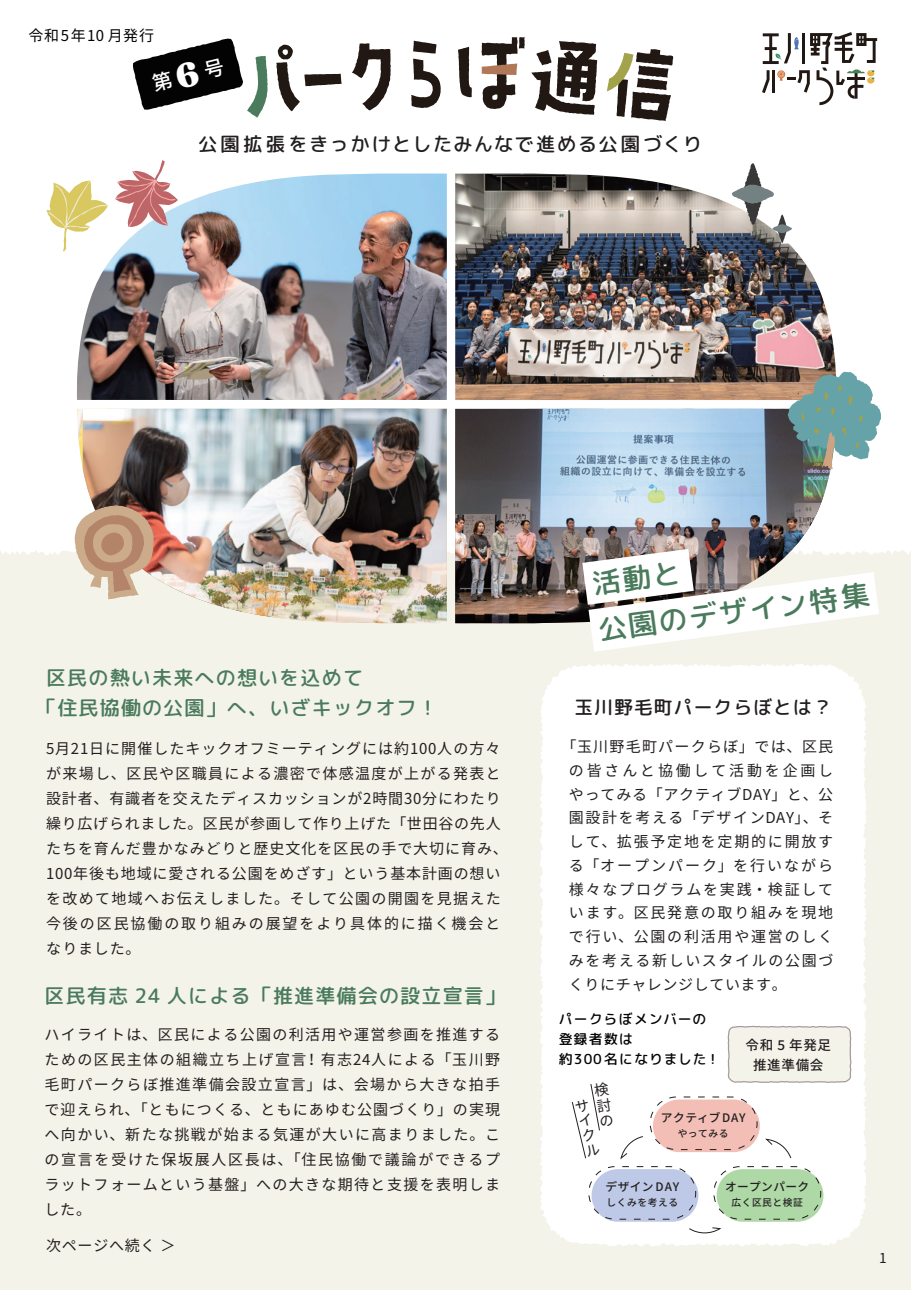
<style>
.page{position:relative;width:911px;height:1290px;background:#fff}
.page>*{position:absolute;margin:0;border:0;box-sizing:border-box;transform-origin:0 0}
.t1{font:500 28.62px/47.4px "Rounded Mplus 1 c";color:#4a7b5d}
.t2{font:500 20px/30px "Rounded Mplus 1 c";letter-spacing:.06em;color:#4a7b5d}
.t3{font:500 19.25px "Rounded Mplus 1 c";letter-spacing:.06em;color:#231f20}
.t4{font:500 18.75px "Rounded Mplus 1 c";letter-spacing:.06em;color:#231f20}
.t5{font:15px/25px "Noto Sans CJ Kjp";letter-spacing:.07em;color:#231f20;text-align:justify}
.t6{font:15px "Noto Sans CJ Kjp";letter-spacing:.07em;color:#030303}
.t7{font:15px "Noto Sans CJ Kjp";letter-spacing:.05em;color:#231f20}
.t8{font:500 13.75px/20px "Rounded Mplus 1 c";letter-spacing:.09em;color:#030303}
.t9{font:13.75px "Noto Sans CJ Kjp";color:#231f20}
.t10{font:500 13.5px "Noto Sans CJ Kjp";letter-spacing:.05em;color:#231f20}
.t11{font:500 11.75px "Noto Sans CJ Kjp";letter-spacing:.04em;color:#231f20}
.t12{font:500 9.75px "Noto Sans CJ Kjp";letter-spacing:.05em;color:#231f20}
</style>
<div class="page">
<img style="left:1px;top:32px;width:910px;height:1258px">
<svg style="left:727px;top:1025px;width:125px;height:58px;background:#efeee6"></svg>
<svg style="left:133px;top:39px;width:135px;height:79px"></svg>
<svg style="left:571px;top:1082px;width:42px;height:77px"></svg>
<p class="t6" style="left:28px;top:27px;width:127px">令和5年10 月発行</p>
<p class="t3" style="left:198px;top:131px;width:505px">公園拡張をきっかけとしたみんなで進める公園づくり</p>
<h2 class="t2" style="left:36px;top:662px;width:403px;text-indent:10px">区民の熱い未来への想いを込めて<br>「住民協働の公園」へ、いざキックオフ！</h2>
<p class="t5" style="left:46px;top:736px;width:463px;text-align:left">5月21日に開催したキックオフミーティングには約100人の方々が来場し、区民や区職員による濃密で体感温度が上がる発表と設計者、有識者を交えたディスカッションが2時間30分にわたり繰り広げられました。区民が参画して作り上げた「世田谷の先人たちを育んだ豊かなみどりと歴史文化を区民の手で大切に育み、<br>100年後も地域に愛される公園をめざす」という基本計画の想いを改めて地域へお伝えしました。そして公園の開園を見据えた今後の区民協働の取り組みの展望をより具体的に描く機会となりました。</p>
<h2 class="t2" style="left:45px;top:980px;width:462px">区民有志 24 人による「推進準備会の設立宣言」</h2>
<p class="t5" style="left:45px;top:1022px;width:457px">ハイライトは、区民による公園の利活用や運営参画を推進するための区民主体の組織立ち上げ宣言！有志24人による「玉川野毛町パークらぼ推進準備会設立宣言」は、会場から大きな拍手で迎えられ、「ともにつくる、ともにあゆむ公園づくり」の実現へ向かい、新たな挑戦が始まる気運が大いに高まりました。この宣言を受けた保坂展人区長は、「住民協働で議論ができるプラットフォームという基盤」への大きな期待と支援を表明しました。</p>
<p class="t7" style="left:46px;top:1237px;width:131px">次ページへ続く ＞</p>
<h1 class="t1" style="left:588px;top:561px;width:274px;rotate:-8deg">活動と<br>公園のデザイン特集</h1>
<p class="t4" style="left:574px;top:694px;width:259px">玉川野毛町パークらぼとは？</p>
<p class="t5" style="left:569px;top:735px;width:266px;line-height:23.8px;text-indent:-8px">「玉川野毛町パークらぼ」では、区民の皆さんと協働して活動を企画しやってみる「アクティブDAY」と、公園設計を考える「デザインDAY」、そして、拡張予定地を定期的に開放する「オープンパーク」を行いながら様々なプログラムを実践・検証しています。区民発意の取り組みを現地で行い、公園の利活用や運営のしくみを考える新しいスタイルの公園づくりにチャレンジしています。</p>
<p class="t8" style="left:559px;top:1008px;width:158px">パークらぼメンバーの登録者数は<br>約300名になりました !</p>
<p class="t10" style="left:745px;top:1037px;width:87px">令和 年発足</p>
<p class="t10" style="left:753px;top:1057px;width:72px">推進準備会</p>
<p class="t11" style="left:660px;top:1111px;width:86px">アクティブDAY</p>
<p class="t12" style="left:677px;top:1127px;width:52px">やってみる</p>
<p class="t11" style="left:605px;top:1180px;width:75px">デザイン DAY</p>
<p class="t12" style="left:606px;top:1197px;width:73px">しくみを考える</p>
<p class="t11" style="left:725px;top:1180px;width:85px">オープンパーク</p>
<p class="t12" style="left:731px;top:1197px;width:73px">広く区民と検証</p>
<p class="t9" style="left:879px;top:1250px;width:9px">1</p>
</div>
